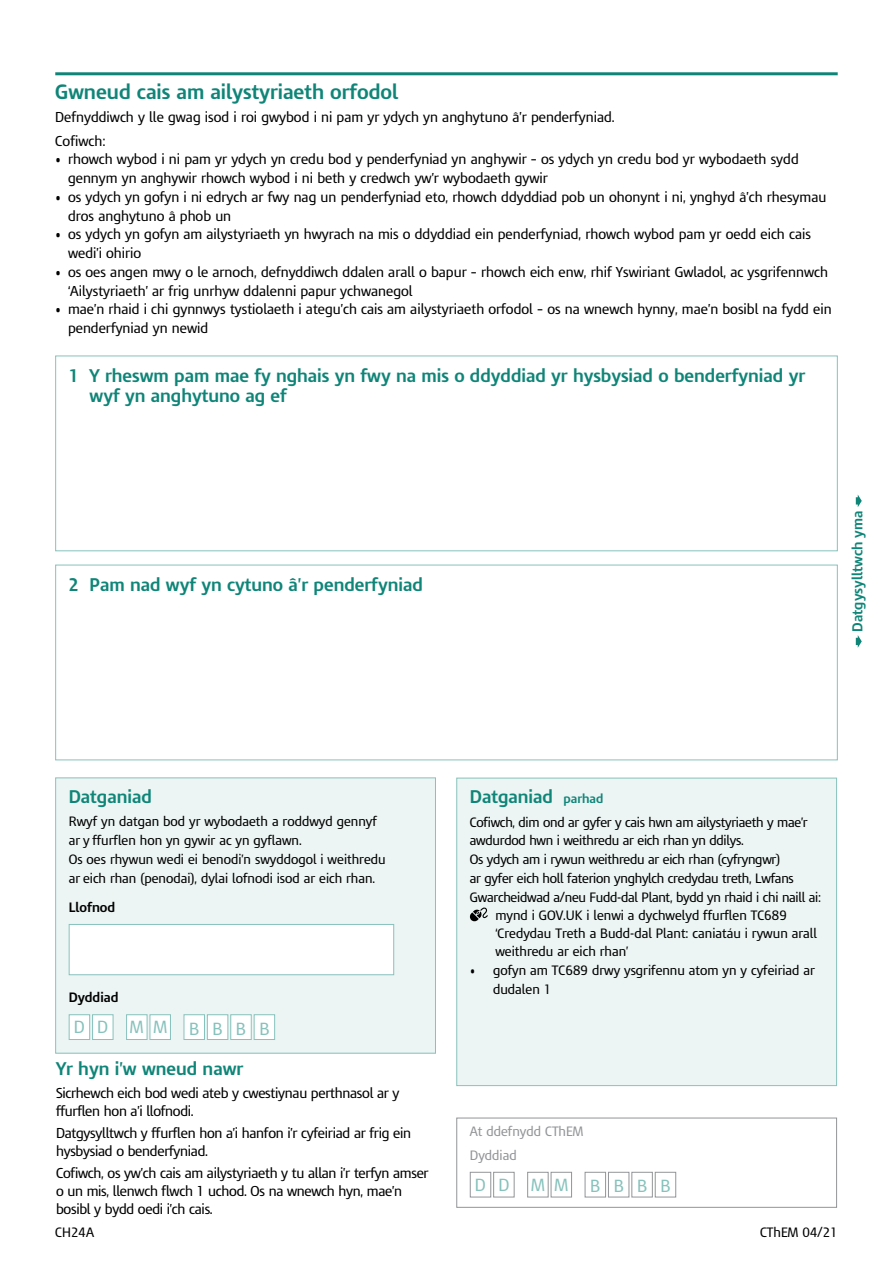
<style>
.page{position:relative;width:893px;height:1263px;background:#fff}
.page>*{position:absolute;margin:0;border:0;box-sizing:border-box;transform-origin:0 0}
.t1{font:700 19.5px "HMRC Modena";color:#0f8578}
.t2{font:700 17.25px/20.2px "HMRC Modena";color:#0f8578}
.t3{font:16.5px "HMRC Modena";color:#87c2bc}
.t4{font:13.5px/18.8px "HMRC Modena";color:#000}
.t5{font:13.5px/18px "HMRC Modena";letter-spacing:-.02em;color:#000}
.t6{font:700 13.5px "HMRC Modena";color:#0f8578}
.t7{font:12.75px/18.8px "HMRC Modena";color:#000}
.t8{font:12.75px "HMRC Modena";letter-spacing:-.02em;color:#000}
.t9{font:12.75px/23.4px "HMRC Modena";color:#939598}
.t10{font:700 12.75px "HMRC Modena";color:#000}
.s1{font-size:12px}
</style>
<div class="page">
<div style="left:56px;top:778px;width:379px;height:275px;background:#ecf5f4"></div>
<div style="left:457px;top:778px;width:380px;height:307px;background:#ecf5f4"></div>
<div style="left:456px;top:1118px;width:381px;height:90px;border:1px solid #939598"></div>
<hr style="left:55px;top:72px;width:783px;height:3px;background:#0f8578">
<svg style="left:469px;top:1171px;width:137px;height:27px"></svg>
<svg style="left:856px;top:635px;width:6px;height:13px"></svg>
<svg style="left:856px;top:495px;width:6px;height:12px"></svg>
<div style="left:55px;top:565px;width:783px;height:195px;border:1px solid #87c2bc"></div>
<div style="left:69px;top:924px;width:325px;height:51px;background:#fff"></div>
<div style="left:69px;top:924px;width:325px;height:51px;border:1px solid #87c2bc"></div>
<div style="left:55px;top:777px;width:381px;height:276px;border:1px solid #87c2bc"></div>
<div style="left:55px;top:356px;width:783px;height:195px;border:1px solid #87c2bc"></div>
<svg style="left:470px;top:907px;width:18px;height:14px"></svg>
<div style="left:456px;top:778px;width:381px;height:308px;border:1px solid #87c2bc"></div>
<svg style="left:68px;top:1014px;width:207px;height:26px"></svg>
<div style="left:608px;top:1172px;width:21px;height:25px;border:1px solid #939598"></div>
<div style="left:631px;top:1172px;width:22px;height:25px;border:1px solid #939598"></div>
<div style="left:655px;top:1172px;width:21px;height:25px;border:1px solid #939598"></div>
<h3 class="t1" style="left:55px;top:80px;width:345px">Gwneud cais am ailystyriaeth orfodol</h3>
<p class="t4" style="left:55px;top:105px;width:561px;line-height:23.4px">Defnyddiwch y lle gwag isod i roi gwybod i ni pam yr ydych yn anghytuno â’r penderfyniad.<br>Cofiwch:</p>
<p class="t4" style="left:68px;top:150px;width:732px;text-indent:-13px">• rhowch wybod i ni pam yr ydych yn credu bod y penderfyniad yn anghywir – os ydych yn credu bod yr wybodaeth sydd gennym yn anghywir rhowch wybod i ni beth y credwch yw’r wybodaeth gywir</p>
<p class="t4" style="left:68px;top:187px;width:760px;text-indent:-13px">• os ydych yn gofyn i ni edrych ar fwy nag un penderfyniad eto, rhowch ddyddiad pob un ohonynt i ni, ynghyd â’ch rhesymau dros anghytuno â phob un</p>
<p class="t4" style="left:68px;top:225px;width:744px;text-indent:-13px">• os ydych yn gofyn am ailystyriaeth yn hwyrach na mis o ddyddiad ein penderfyniad, rhowch wybod pam yr oedd eich cais wedi’i ohirio</p>
<p class="t4" style="left:68px;top:262px;width:761px;text-indent:-13px">• os oes angen mwy o le arnoch, defnyddiwch ddalen arall o bapur – rhowch eich enw, rhif Yswiriant Gwladol, ac ysgrifennwch ‘Ailystyriaeth’ ar frig unrhyw ddalenni papur ychwanegol</p>
<p class="t4" style="left:68px;top:300px;width:765px;text-indent:-13px">• mae’n rhaid i chi gynnwys tystiolaeth i ategu’ch cais am ailystyriaeth orfodol – os na wnewch hynny, mae’n bosibl na fydd ein penderfyniad yn newid</p>
<p class="t2" style="left:90px;top:365px;width:717px;text-indent:-21px">1 Y rheswm pam mae fy nghais yn fwy na mis o ddyddiad yr hysbysiad o benderfyniad yr wyf yn anghytuno ag ef</p>
<p class="t2" style="left:69px;top:575px;width:355px">2 Pam nad wyf yn cytuno â’r penderfyniad</p>
<p class="t6" style="left:849px;top:631px;width:122px;rotate:-90deg">Datgysylltwch yma</p>
<p class="t2" style="left:69px;top:786px;width:85px">Datganiad</p>
<p class="t7" style="left:69px;top:812px;width:318px">Rwyf yn datgan bod yr wybodaeth a roddwyd gennyf ar y ffurflen hon yn gywir ac yn gyflawn.<br>Os oes rhywun wedi ei benodi’n swyddogol i weithredu ar eich rhan (penodai), dylai lofnodi isod ar eich rhan.</p>
<p class="t10" style="left:69px;top:900px;width:48px">Llofnod</p>
<p class="t10" style="left:69px;top:990px;width:51px">Dyddiad</p>
<p class="t3" style="left:74px;top:1017px;width:36px">D D</p>
<p class="t3" style="left:130px;top:1017px;width:39px">M M</p>
<p class="t3" style="left:189px;top:1019px;width:82px">B B B B</p>
<p class="t2" style="left:56px;top:1059px;width:189px">Yr hyn i’w wneud nawr</p>
<p class="t5" style="left:56px;top:1084px;width:345px">Sicrhewch eich bod wedi ateb y cwestiynau perthnasol ar y ffurflen hon a’i llofnodi.</p>
<p class="t5" style="left:56px;top:1124px;width:357px">Datgysylltwch y ffurflen hon a’i hanfon i’r cyfeiriad ar frig ein hysbysiad o benderfyniad.</p>
<p class="t5" style="left:56px;top:1164px;width:374px">Cofiwch, os yw’ch cais am ailystyriaeth y tu allan i’r terfyn amser o un mis, llenwch flwch 1 uchod. Os na wnewch hyn, mae’n bosibl y bydd oedi i’ch cais.</p>
<p class="t2" style="left:470px;top:787px;width:135px">Datganiad <span class="s1">parhad</span></p>
<p class="t8" style="left:470px;top:814px;width:339px">Cofiwch, dim ond ar gyfer y cais hwn am ailystyriaeth y mae’r</p>
<p class="t8" style="left:470px;top:833px;width:275px">awdurdod hwn i weithredu ar eich rhan yn ddilys.</p>
<p class="t8" style="left:470px;top:852px;width:312px">Os ydych am i rywun weithredu ar eich rhan (cyfryngwr)</p>
<p class="t8" style="left:470px;top:870px;width:325px">ar gyfer eich holl faterion ynghylch credydau treth, Lwfans</p>
<p class="t8" style="left:470px;top:889px;width:353px">Gwarcheidwad a/neu Fudd-dal Plant, bydd yn rhaid i chi naill ai:</p>
<p class="t7" style="left:495px;top:906px;width:293px">mynd i GOV.UK i lenwi a dychwelyd ffurflen TC689</p>
<p class="t7" style="left:495px;top:924px;width:323px">‘Credydau Treth a Budd-dal Plant: caniatáu i rywun arall</p>
<p class="t7" style="left:495px;top:942px;width:134px">weithredu ar eich rhan’</p>
<p class="t7" style="left:493px;top:961px;width:323px;text-indent:-23px">• gofyn am TC689 drwy ysgrifennu atom yn y cyfeiriad ar dudalen 1</p>
<p class="t9" style="left:470px;top:1120px;width:115px">At ddefnydd CThEM<br>Dyddiad</p>
<p class="t3" style="left:475px;top:1175px;width:36px">D D</p>
<p class="t3" style="left:531px;top:1175px;width:39px">M M</p>
<p class="t3" style="left:590px;top:1176px;width:82px">B B B B</p>
<p class="t7" style="left:55px;top:1223px;width:40px">CH24A</p>
<p class="t7" style="left:760px;top:1223px;width:79px">CThEM 04/21</p>
</div>
